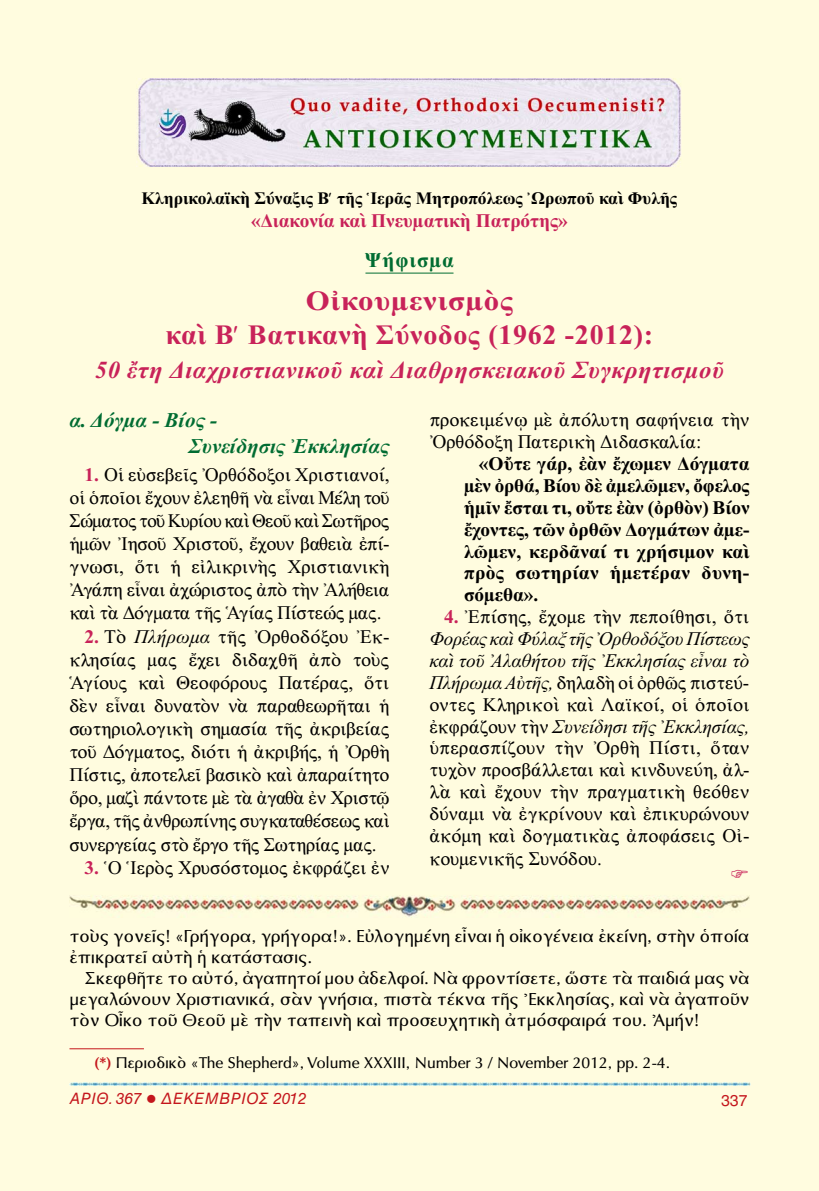
<style>
.page{position:relative;width:819px;height:1191px;background:#fffcdf}
.page>*{position:absolute;margin:0;border:0;box-sizing:border-box;transform-origin:0 0}
.t1{font:28px/33.6px "CTOS New Times Bold Test 1";letter-spacing:.025em;color:#c82259;text-align:center;scale:1.1 1}
.t2{font:24.5px "CTOS New Times Bold Italic Test 1";letter-spacing:.02em;color:#c82259}
.t3{font:21px/25.2px "CTOS New Times Bold Italic Test 1";color:#006c32}
.t4{font:21px "CTOS New Times Bold Test 1";letter-spacing:.05em;color:#006c32}
.t5{font:19.25px/23.1px "CTOS New Times Roman Test 1";letter-spacing:-.005em;color:#000;text-align:justify}
.t6{font:19.25px/21.9px "CTOS New Times Bold Test 1";letter-spacing:.015em;color:#000;text-align:justify}
.t7{font:19.25px/21.9px "CTOS New Times Italic Test 1";color:#000}
.t8{font:19.25px "CTOS New Times Bold Test 1";color:#c82259}
.t9{font:17.5px/21px "CTOS Optima Roman Test 2";color:#000}
.t10{font:17.5px "CTOS New Times Bold Test 1";color:#000}
.t11{font:15.75px "CTOS Optima Roman Test 2";color:#000}
.t12{font:15.75px "CTOS Helvetica Oblique Test 1";color:#c4161c}
.t13{font:15.75px "CTOS Helvetica Regular Test 1";color:#c4161c}
.s1{font-family:"CTOS New Times Bold Test 1";color:#c82259}
.s2{font-family:"CTOS New Times Italic Test 1"}
.s3{font-family:"CTOS New Times Roman Test 1"}
.s4{font-family:"CTOS Optima Bold Test 2";color:#c4161c}
</style>
<div class="page">
<img style="left:69px;top:1082px;width:681px;height:3px">
<hr style="left:69px;top:1048px;width:75px;height:1px;background:#c4161c">
<img style="left:69px;top:892px;width:680px;height:25px">
<hr style="left:365px;top:273px;width:88px;height:1px;background:#006c32">
<img style="left:136px;top:79px;width:546px;height:88px">
<svg style="left:731px;top:869px;width:16px;height:8px"></svg>
<p class="t10" style="left:142px;top:188px;width:537px">Κληρικολαϊκὴ Σύναξις Β΄ τῆς ῾Ιερᾶς Μητροπόλεως ᾿Ωρωποῦ καὶ Φυλῆς</p>
<p class="t8" style="left:251px;top:209px;width:318px">«Διακονία καὶ Πνευµατικὴ Πατρότης»</p>
<p class="t4" style="left:365px;top:248px;width:91px">Ψήφισµα</p>
<h1 class="t1" style="left:166px;top:284px;width:444px">Οἰκουµενισµὸς<br>καὶ Β΄ Βατικανὴ Σύνοδος (1962 -2012):</h1>
<p class="t2" style="left:95px;top:357px;width:630px">50 ἔτη Διαχριστιανικοῦ καὶ Διαθρησκειακοῦ Συγκρητισµοῦ</p>
<p class="t3" style="left:189px;top:408px;width:202px;text-indent:-119px">α. Δόγµα - Βίος -<br>Συνείδησις Ἐκκλησίας</p>
<p class="t5" style="left:69px;top:463px;width:322px;text-indent:15px"><span class="s1">1.</span> Οἱ εὐσεβεῖς Ὀρθόδοξοι Χριστιανοί, οἱ ὁποῖοι ἔχουν ἐλεηθῆ νὰ εἶναι Μέλη τοῦ Σώµατος τοῦ Κυρίου καὶ Θεοῦ καὶ Σωτῆρος ἡµῶν Ἰησοῦ Χριστοῦ, ἔχουν βαθειὰ ἐπί&shy;γνωσι, ὅτι ἡ εἰλικρινὴς Χριστιανικὴ Ἀγάπη εἶναι ἀχώριστος ἀπὸ τὴν Ἀλήθεια καὶ τὰ Δόγµατα τῆς Ἁγίας Πίστεώς µας.</p>
<p class="t5" style="left:69px;top:624px;width:322px;text-indent:15px"><span class="s1">2.</span> Τὸ <span class="s2">Πλήρωµα</span> τῆς Ὀρθοδόξου Ἐκ&shy;κλησίας µας ἔχει διδαχθῆ ἀπὸ τοὺς Ἁγίους καὶ Θεοφόρους Πατέρας, ὅτι δὲν εἶναι δυνατὸν νὰ παραθεωρῆται ἡ σωτηριολογικὴ σηµασία τῆς ἀκριβείας τοῦ Δόγµατος, διότι ἡ ἀκριβής, ἡ Ὀρθὴ Πίστις, ἀποτελεῖ βασικὸ καὶ ἀπαραίτητο ὅρο, µαζὶ πάντοτε µὲ τὰ ἀγαθὰ ἐν Χριστῷ ἔργα, τῆς ἀνθρωπίνης συγκαταθέσεως καὶ συνεργείας στὸ ἔργο τῆς Σωτηρίας µας.</p>
<p class="t5" style="left:84px;top:855px;width:307px"><span class="s1">3.</span> Ὁ Ἱερὸς Χρυσόστοµος ἐκφράζει ἐν</p>
<p class="t5" style="left:429px;top:409px;width:322px;line-height:21.9px">προκειµένῳ µὲ ἀπόλυτη σαφήνεια τὴν<br>Ὀρθόδοξη Πατερικὴ Διδασκαλία:</p>
<p class="t6" style="left:464px;top:453px;width:287px;text-indent:15px">«Οὔτε γάρ, ἐὰν ἔχωµεν Δόγµατα µὲν ὀρθά, Βίου δὲ ἀµελῶµεν, ὄφελος ἡµῖν ἔσται τι, οὔτε ἐὰν (ὀρθὸν) Βίον ἔχοντες, τῶν ὀρθῶν Δογµάτων ἀµε&shy;λῶµεν, κερδᾶναί τι χρήσιµον καὶ πρὸς σωτηρίαν ἡµετέραν δυνη&shy;σόµεθα».</p>
<p class="t5" style="left:444px;top:605px;width:306px"><span class="s1">4.</span> Ἐπίσης, ἔχοµε τὴν πεποίθησι, ὅτι</p>
<p class="t7" style="left:429px;top:628px;width:321px">Φορέας καὶ Φύλαξ τῆς Ὀρθοδόξου Πίστεως καὶ τοῦ Ἀλαθήτου τῆς Ἐκκλησίας εἶναι τὸ</p>
<p class="t5" style="left:429px;top:671px;width:321px;line-height:21.9px"><span class="s2">Πλήρωµα Αὐτῆς,</span> δηλαδὴ οἱ ὀρθῶς πιστεύ&shy;οντες Κληρικοὶ καὶ Λαϊκοί, οἱ ὁποῖοι</p>
<p class="t7" style="left:429px;top:715px;width:321px"><span class="s3">ἐκφράζουν τὴν</span> Συνείδησι τῆς Ἐκκλησίας,</p>
<p class="t5" style="left:429px;top:737px;width:322px;line-height:22.1px">ὑπερασπίζουν τὴν Ὀρθὴ Πίστι, ὅταν τυχὸν προσβάλλεται καὶ κινδυνεύη, ἀλ&shy;λὰ καὶ ἔχουν τὴν πραγµατικὴ θεόθεν δύναµι νὰ ἐγκρίνουν καὶ ἐπικυρώνουν ἀκόµη καὶ δογµατικὰς ἀποφάσεις Οἰ&shy;κουµενικῆς Συνόδου.</p>
<p class="t9" style="left:69px;top:926px;width:681px">τοὺς γονεῖς! «Γρήγορα, γρήγορα!». Εὐλογηµένη εἶναι ἡ οἰκογένεια ἐκείνη, στὴν ὁποία ἐπικρατεῖ αὐτὴ ἡ κατάστασις.</p>
<p class="t9" style="left:69px;top:968px;width:681px;text-align:justify;text-indent:15px">Σκεφθῆτε το αὐτό, ἀγαπητοί µου ἀδελφοί. Νὰ φροντίσετε, ὥστε τὰ παιδιά µας νὰ µεγαλώνουν Χριστιανικά, σὰν γνήσια, πιστὰ τέκνα τῆς Ἐκκλησίας, καὶ νὰ ἀγαποῦν τὸν Οἶκο τοῦ Θεοῦ µὲ τὴν ταπεινὴ καὶ προσευχητικὴ ἀτµόσφαιρά του. Ἀµήν!</p>
<p class="t11" style="left:94px;top:1053px;width:577px"><span class="s4">(*)</span> Περιοδικὸ «The Shepherd», Volume XXXIII, N umber 3 / November 2012, pp. 2-4.</p>
<p class="t12" style="left:69px;top:1089px;width:238px">ΑΡΙΘ. 367 ● ΔΕΚΕΜΒΡΙοσ 2012</p>
<p class="t13" style="left:721px;top:1090px;width:28px">337</p>
</div>
